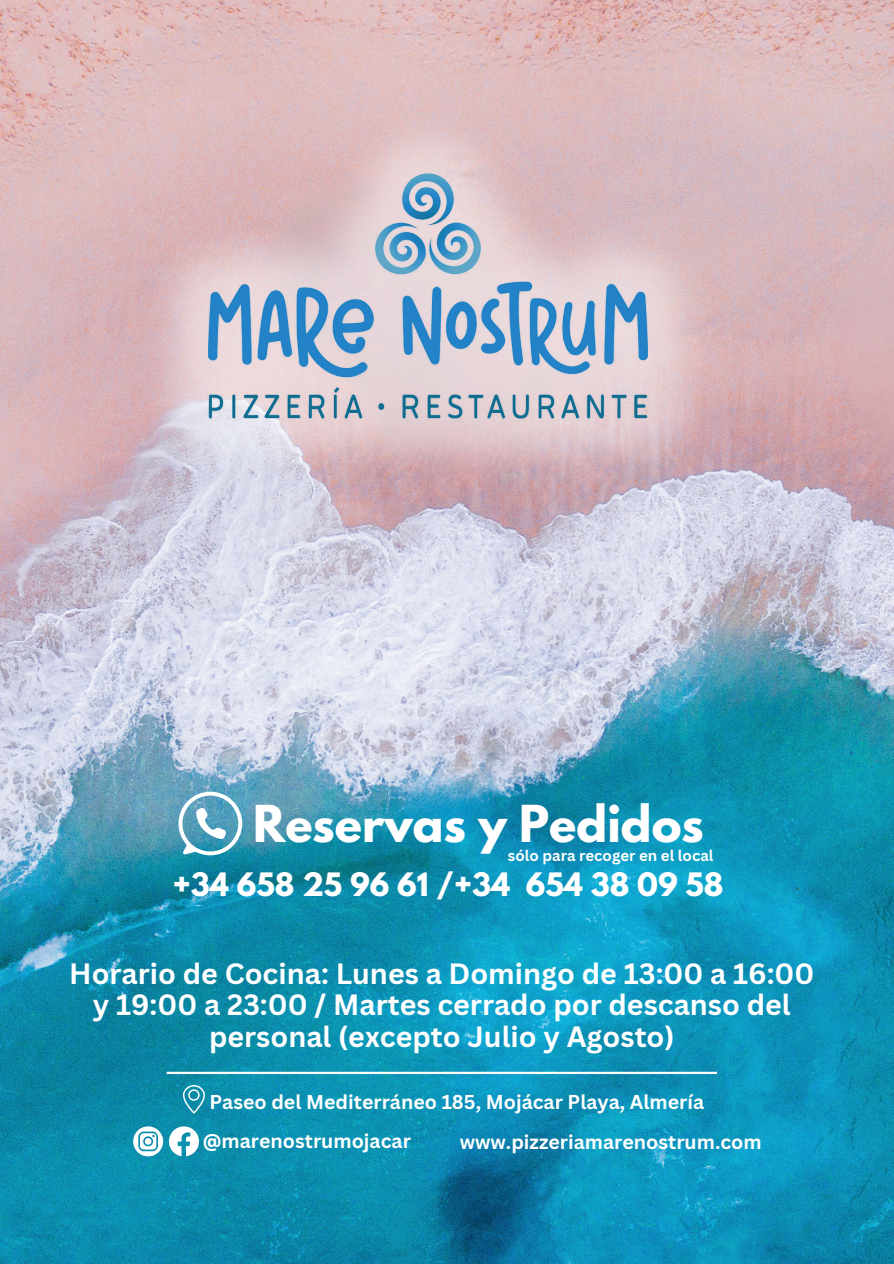
<style>
.page{position:relative;width:894px;height:1264px;background:#fff}
.page>*{position:absolute;margin:0;border:0;box-sizing:border-box;transform-origin:0 0}
.t1{font:700 45.15px "League Spartan";color:#fff}
.t2{font:700 28.65px "League Spartan";color:#fff}
.t3{font:700 28.5px/31.5px "Canva Sans";color:#fff;text-align:center}
.t4{font:700 19.5px "Canva Sans";color:#fff}
.t5{font:700 15px "Canva Sans";color:#fff}
</style>
<div class="page">
<img style="left:0;top:0;width:893px;height:1263px">
<img style="left:118px;top:107px;width:646px;height:408px">
<hr style="left:167px;top:1071px;width:549px;height:3px;background:#fff">
<svg style="left:133px;top:1126px;width:30px;height:30px"></svg>
<svg style="left:169px;top:1126px;width:30px;height:30px"></svg>
<svg style="left:178px;top:791px;width:64px;height:64px"></svg>
<svg style="left:183px;top:1084px;width:22px;height:29px"></svg>
<p class="t1" style="left:253px;top:801px;width:452px">Reservas y Pedidos</p>
<h2 class="t5" style="left:508px;top:844px;width:207px">sólo para recoger en el local</h2>
<p class="t2" style="left:173px;top:870px;width:552px">+34 658 25 96 61 /+34 654 38 09 58</p>
<p class="t3" style="left:69px;top:956px;width:746px">Horario de Cocina: Lunes a Domingo de 13:00 a 16:00 y 19:00 a 23:00 / Martes cerrado por descanso del personal (excepto Julio y Agosto)</p>
<p class="t4" style="left:209px;top:1087px;width:496px">Paseo del Mediterráneo 185, Mojácar Playa, Almería</p>
<p class="t4" style="left:203px;top:1127px;width:209px">@marenostrumojacar</p>
<p class="t4" style="left:459px;top:1127px;width:303px">www.pizzeriamarenostrum.com</p>
</div>
